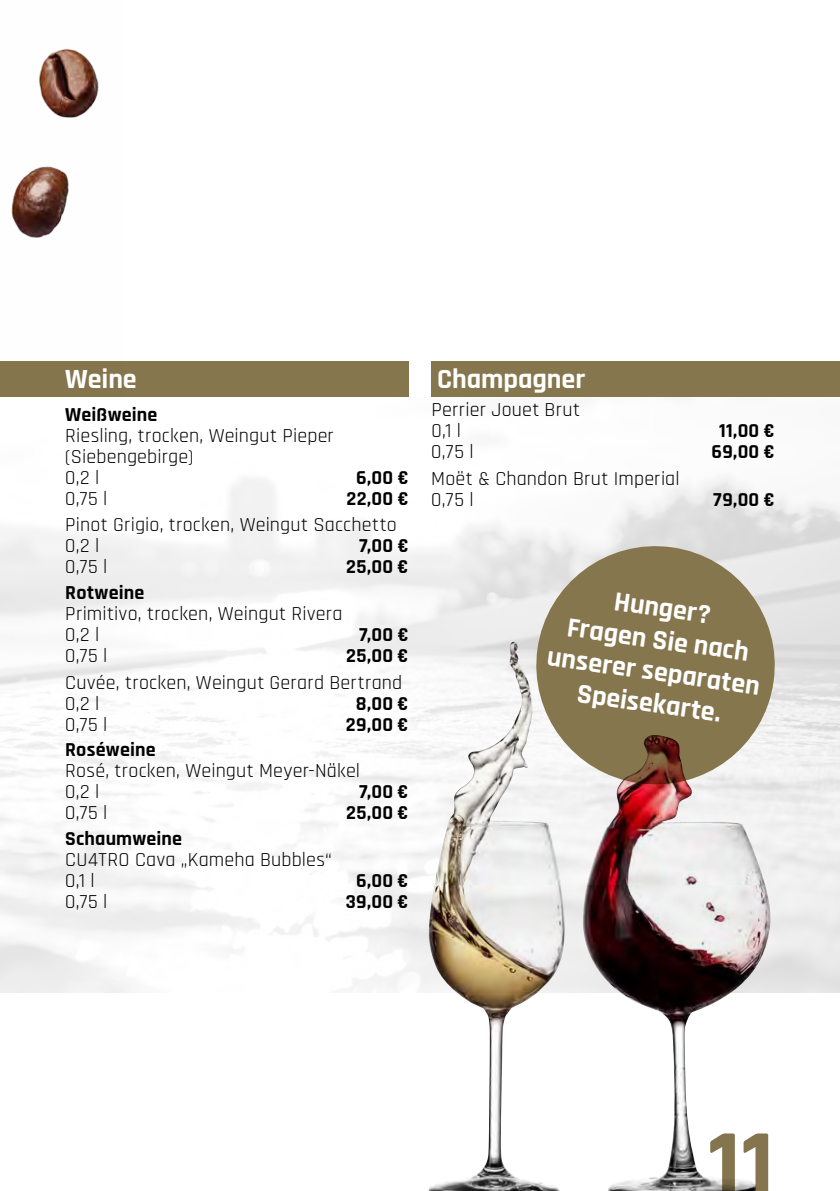
<style>
.page{position:relative;width:840px;height:1191px;background:#fff}
.page>*{position:absolute;margin:0;border:0;box-sizing:border-box;transform-origin:0 0}
.t1{font:700 100px "Rajdhani";color:#85754f}
.t2{font:700 28px/32px "Rajdhani";color:#fff;text-align:center}
.t3{font:20px/21px "Rajdhani";letter-spacing:.01em;color:#000}
.t4{font:700 20px "Rajdhani";letter-spacing:.01em;color:#000}
</style>
<div class="page">
<img style="left:0;top:477px;width:839px;height:515px">
<div style="left:0;top:361px;width:408px;height:36px;background:#85764e"></div>
<div style="left:431px;top:361px;width:408px;height:36px;background:#85764e"></div>
<img style="left:11px;top:49px;width:88px;height:189px">
<svg style="left:528px;top:538px;width:254px;height:254px;background:#a69b81"></svg>
<img style="left:427px;top:642px;width:247px;height:549px">
<h2 class="t2" style="left:65px;top:363px;width:73px">Weine</h2>
<p class="t4" style="left:65px;top:402px;width:93px">Weißweine</p>
<p class="t3" style="left:65px;top:425px;width:270px">Riesling, trocken, Weingut Pieper (Siebengebirge)<br>0,2 l</p>
<p class="t4" style="left:356px;top:465px;width:54px">6,00 €</p>
<p class="t3" style="left:65px;top:488px;width:44px">0,75 l</p>
<p class="t4" style="left:346px;top:486px;width:64px">22,00 €</p>
<p class="t3" style="left:65px;top:515px;width:333px">Pinot Grigio, trocken, Weingut Sacchetto<br>0,2 l</p>
<p class="t4" style="left:359px;top:534px;width:51px">7,00 €</p>
<p class="t3" style="left:65px;top:557px;width:44px">0,75 l</p>
<p class="t4" style="left:346px;top:555px;width:64px">25,00 €</p>
<p class="t4" style="left:65px;top:580px;width:80px">Rotweine</p>
<p class="t3" style="left:65px;top:604px;width:279px">Primitivo, trocken, Weingut Rivera<br>0,2 l</p>
<p class="t4" style="left:359px;top:622px;width:51px">7,00 €</p>
<p class="t3" style="left:65px;top:646px;width:44px">0,75 l</p>
<p class="t4" style="left:346px;top:643px;width:64px">25,00 €</p>
<p class="t3" style="left:65px;top:672px;width:338px">Cuvée, trocken, Weingut Gerard Bertrand<br>0,2 l</p>
<p class="t4" style="left:355px;top:691px;width:54px">8,00 €</p>
<p class="t3" style="left:65px;top:714px;width:44px">0,75 l</p>
<p class="t4" style="left:346px;top:712px;width:64px">29,00 €</p>
<p class="t4" style="left:65px;top:738px;width:92px">Roséweine</p>
<p class="t3" style="left:65px;top:761px;width:296px">Rosé, trocken, Weingut Meyer-Näkel<br>0,2 l</p>
<p class="t4" style="left:359px;top:780px;width:51px">7,00 €</p>
<p class="t3" style="left:65px;top:803px;width:44px">0,75 l</p>
<p class="t4" style="left:346px;top:801px;width:64px">25,00 €</p>
<p class="t4" style="left:65px;top:826px;width:118px">Schaumweine</p>
<p class="t3" style="left:65px;top:850px;width:268px">CU4TRO Cava „Kameha Bubbles“<br>0,1 l</p>
<p class="t4" style="left:356px;top:868px;width:54px">6,00 €</p>
<p class="t3" style="left:65px;top:892px;width:44px">0,75 l</p>
<p class="t4" style="left:345px;top:889px;width:64px">39,00 €</p>
<h2 class="t2" style="left:437px;top:363px;width:150px">Champagner</h2>
<p class="t3" style="left:431px;top:400px;width:150px">Perrier Jouet Brut<br>0,1 l</p>
<p class="t4" style="left:718px;top:418px;width:57px">11,00 €</p>
<p class="t3" style="left:431px;top:442px;width:44px">0,75 l</p>
<p class="t4" style="left:711px;top:439px;width:65px">69,00 €</p>
<p class="t3" style="left:431px;top:468px;width:250px">Moët &amp; Chandon Brut Imperial<br>0,75 l</p>
<p class="t4" style="left:712px;top:487px;width:63px">79,00 €</p>
<h2 class="t2" style="left:558px;top:578px;width:216px;rotate:8deg">Hunger?<br>Fragen Sie nach unserer separaten<br>Speisekarte.</h2>
<h1 class="t1" style="left:707px;top:1104px;width:68px">11</h1>
</div>
